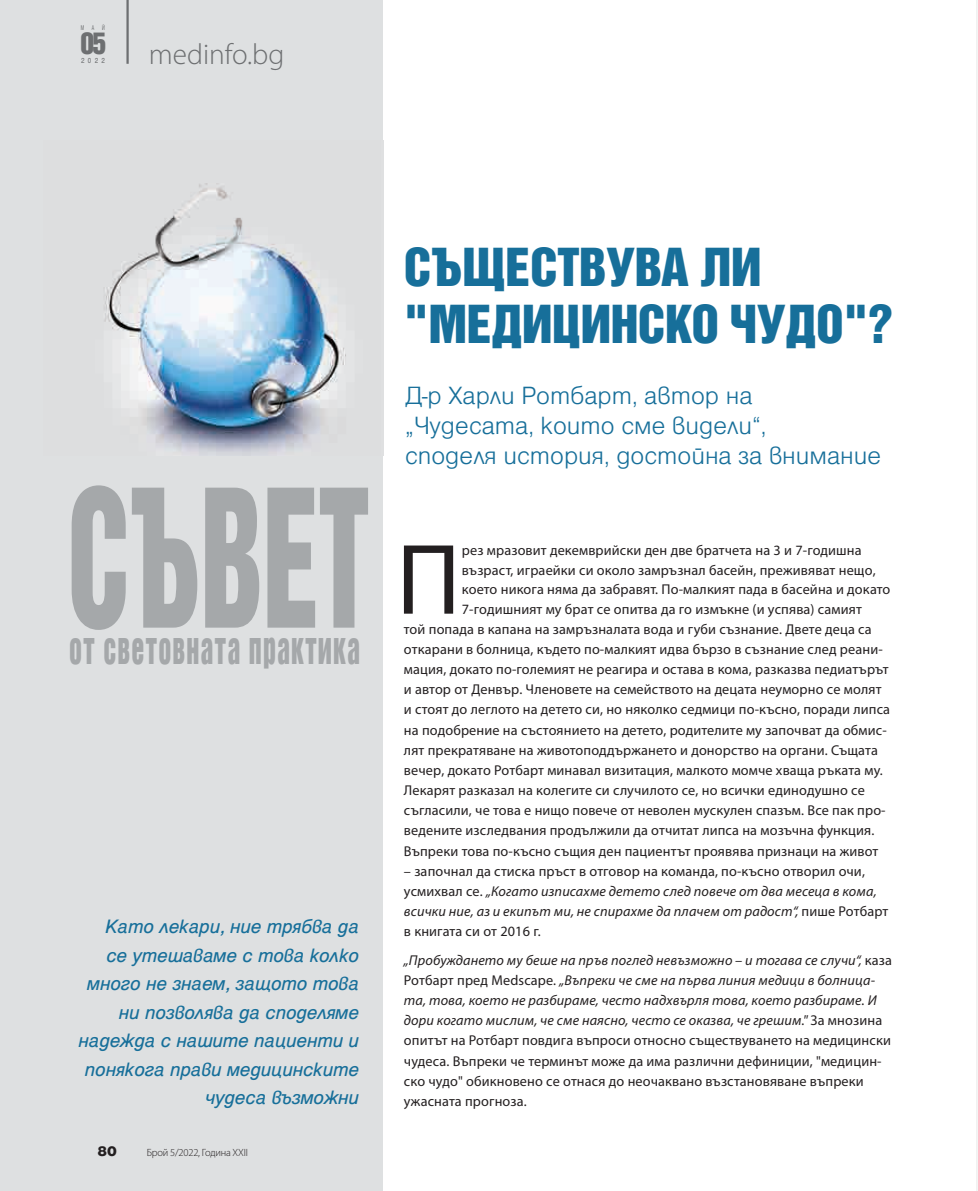
<style>
.page{position:relative;width:978px;height:1191px;background:#fff}
.page>*{position:absolute;margin:0;border:0;box-sizing:border-box;transform-origin:0 0}
.t1{font:700 175.2px "Iskar";letter-spacing:-.01em;color:#a5a8aa;scale:.65 1}
.t2{font:101.1px "Myriad Pro";color:#231f20}
.t3{font:700 48px/57.6px "Iskar";letter-spacing:-.01em;color:#176f9a;scale:1.04 1}
.t4{font:700 40.5px "Iskar";letter-spacing:.04em;color:#a5a8aa;scale:.64 1}
.t5{font:300 29.25px "Myriad Pro";color:#6d6f71}
.t6{font:700 27.45px "Iskar";color:#6d6f71}
.t7{font:300 27px/30px "Helen Pro";color:#176f9a}
.t8{font:italic 21px/28.5px "Helen Pro";color:#176f9a;text-align:right}
.t9{font:900 15px "Helen Pro";color:#231f20}
.t10{font:14.25px/20.1px "Myriad Pro";letter-spacing:.01em;color:#231f20}
.t11{font:300 10.5px "Myriad Pro";letter-spacing:-.02em;color:#231f20}
.t12{font:300 10.5px "Myriad Pro";letter-spacing:.01em;color:#231f20}
.t13{font:7.95px "Helen Pro";color:#6d6f71;scale:.87 1}
.t14{font:7.5px "Helen Pro";color:#6d6f71;scale:.57 1}
.s1{font-style:italic}
</style>
<div class="page">
<hr style="left:977px;top:0;width:1px;height:1191px;background:#e7e8e8">
<div style="left:0;top:0;width:383px;height:1191px;background:#dee0e1"></div>
<img style="left:104px;top:183px;width:242px;height:272px">
<hr style="left:126px;top:0;width:3px;height:64px;background:#6d6f71">
<p class="t14" style="left:79px;top:24px;width:7px">М</p>
<p class="t14" style="left:103px;top:24px;width:6px">Й</p>
<p class="t14" style="left:81px;top:24px;width:44px">МАЙ</p>
<h3 class="t6" style="left:80px;top:27px;width:27px">05</h3>
<p class="t13" style="left:81px;top:56px;width:29px">2022</p>
<h3 class="t5" style="left:149px;top:36px;width:137px">medinfo.bg</h3>
<h1 class="t1" style="left:67px;top:454px;width:467px">СЪВЕТ</h1>
<h3 class="t4" style="left:69px;top:624px;width:456px">от световната практика</h3>
<h3 class="t8" style="left:78px;top:912px;width:282px">Като лекари, ние трябва да<br>се утешаваме с това колко много не знаем, защото това ни позволява да споделяме надежда с нашите пациенти и понякога прави медицинските чудеса възможни</h3>
<p class="t9" style="left:98px;top:1142px;width:21px">80</p>
<p class="t12" style="left:172px;top:1145px;width:85px">5/2022, Година XXII</p>
<p class="t11" style="left:147px;top:1146px;width:103px">Брой 5/2022, Година XХІІ</p>
<h3 class="t3" style="left:404px;top:236px;width:472px">СЪЩЕСТВУВА ЛИ "МЕДИЦИНСКО ЧУДО"?</h3>
<h3 class="t7" style="left:405px;top:381px;width:478px">Д-р Харли Ротбарт, автор на „Чудесата, които сме видели“,<br>споделя история, достойна за внимание</h3>
<h2 class="t2" style="left:396px;top:517px;width:66px">П</h2>
<p class="t10" style="left:462px;top:540px;width:401px">рез мразовит декемврийски ден две братчета на 3 и 7-годишна</p>
<p class="t10" style="left:462px;top:559px;width:415px">възраст, играейки си около замръзнал басейн, преживяват нещо,</p>
<p class="t10" style="left:462px;top:579px;width:430px">което никога няма да забравят. По-малкият пада в басейна и докато</p>
<p class="t10" style="left:462px;top:598px;width:402px">7-годишният му брат се опитва да го измъкне (и успява) самият</p>
<p class="t10" style="left:404px;top:619px;width:469px">той попада в капана на замръзналата вода и губи съзнание. Двете деца са</p>
<p class="t10" style="left:404px;top:639px;width:480px">откарани в болница, където по-малкият идва бързо в съзнание след реани-</p>
<p class="t10" style="left:404px;top:659px;width:486px">мация, докато по-големият не реагира и остава в кома, разказва педиатърът</p>
<p class="t10" style="left:404px;top:679px;width:479px">и автор от Денвър. Членовете на семейството на децата неуморно се молят</p>
<p class="t10" style="left:404px;top:699px;width:488px">и стоят до леглото на детето си, но няколко седмици по-късно, поради липса</p>
<p class="t10" style="left:404px;top:719px;width:484px">на подобрение на състоянието на детето, родителите му започват да обмис-</p>
<p class="t10" style="left:404px;top:739px;width:475px">лят прекратяване на животоподдържането и донорство на органи. Същата</p>
<p class="t10" style="left:404px;top:760px;width:480px">вечер, докато Ротбарт минавал визитация, малкото момче хваща ръката му.</p>
<p class="t10" style="left:404px;top:780px;width:462px">Лекарят разказал на колегите си случилото се, но всички единодушно се</p>
<p class="t10" style="left:404px;top:800px;width:483px">съгласили, че това е нищо повече от неволен мускулен спазъм. Все пак про-</p>
<p class="t10" style="left:404px;top:820px;width:472px">ведените изследвания продължили да отчитат липса на мозъчна функция.</p>
<p class="t10" style="left:404px;top:840px;width:476px">Въпреки това по-късно същия ден пациентът проявява признаци на живот</p>
<p class="t10" style="left:404px;top:860px;width:486px">– започнал да стиска пръст в отговор на команда, по-късно отворил очи, усмихвал се. <span class="s1">„Когато изписахме детето след повече от два месеца в кома, всички ние, аз и екипът ми, не спирахме да плачем от радост“,</span> пише Ротбарт в книгата си от 2016 г.</p>
<p class="t10" style="left:404px;top:949px;width:490px"><span class="s1">„Пробуждането му беше на пръв поглед невъзможно – и тогава се случи“,</span> каза Ротбарт пред Medscape. <span class="s1">„Въпреки че сме на първа линия медици в болница&shy;та, това, което не разбираме, често надхвърля това, което разбираме. И дори когато мислим, че сме наясно, често се оказва, че грешим."</span> За мнозина опитът на Ротбарт повдига въпроси относно съществуването на медицински чудеса. Въпреки че терминът може да има различни дефиниции, "медицин&shy;ско чудо" обикновено се отнася до неочаквано възстановяване въпреки ужасната прогноза.</p>
</div>
